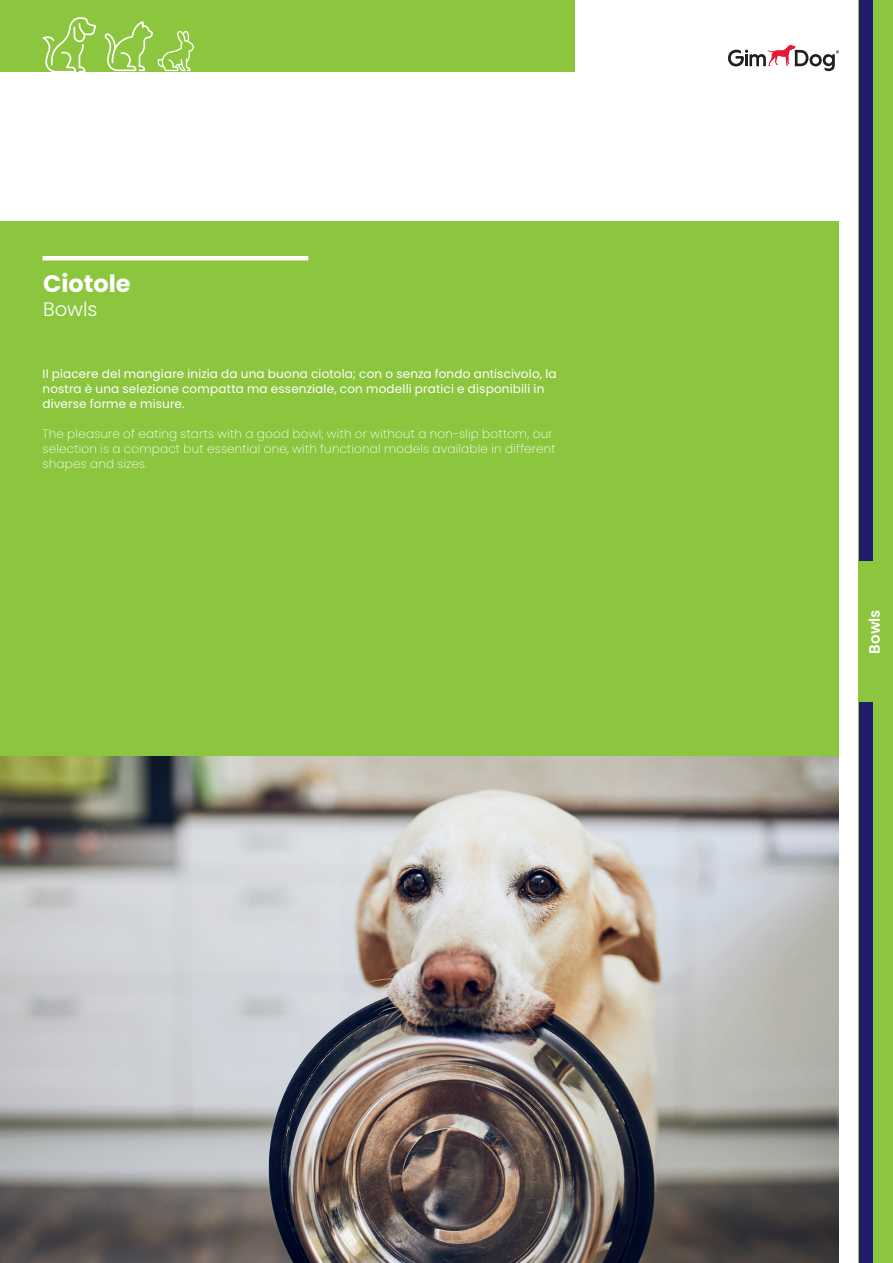
<style>
.page{position:relative;width:893px;height:1263px;background:#fff}
.page>*{position:absolute;margin:0;border:0;box-sizing:border-box;transform-origin:0 0}
.t1{font:700 24px "Poppins";color:#fff}
.t2{font:300 19.5px "Poppins";color:#fff}
.t3{font:600 15px "Poppins";color:#fff}
.t4{font:12px/15px "Poppins";letter-spacing:.015em;color:#fff}
.t5{font:200 12px/15px "Poppins";letter-spacing:.02em;color:#fff}
</style>
<div class="page">
<div style="left:872px;top:0;width:21px;height:1263px;background:#8bc63e"></div>
<div style="left:859px;top:0;width:13px;height:1263px;background:#201c70"></div>
<div style="left:0;top:221px;width:839px;height:1042px;background:#8bc63e"></div>
<div style="left:0;top:0;width:574px;height:71px;background:#8bc63e"></div>
<div style="left:859px;top:561px;width:34px;height:140px;background:#8bc63e"></div>
<img style="left:0;top:757px;width:839px;height:506px">
<svg style="left:103px;top:21px;width:91px;height:51px"></svg>
<hr style="left:43px;top:256px;width:265px;height:4px;background:#fff">
<svg style="left:42px;top:17px;width:55px;height:55px"></svg>
<svg style="left:728px;top:45px;width:111px;height:26px"></svg>
<h1 class="t1" style="left:43px;top:269px;width:89px">Ciotole</h1>
<h2 class="t2" style="left:43px;top:297px;width:56px">Bowls</h2>
<p class="t4" style="left:43px;top:367px;width:516px">Il piacere del mangiare inizia da una buona ciotola; con o senza fondo antiscivolo, la nostra è una selezione compatta ma essenziale, con modelli pratici e disponibili in diverse forme e misure.</p>
<p class="t5" style="left:43px;top:427px;width:514px">The pleasure of eating starts with a good bowl; with or without a non-slip bottom, our selection is a compact but essential one, with functional models available in different shapes and sizes.</p>
<p class="t3" style="left:866px;top:654px;width:46px;rotate:-90deg">Bowls</p>
</div>
